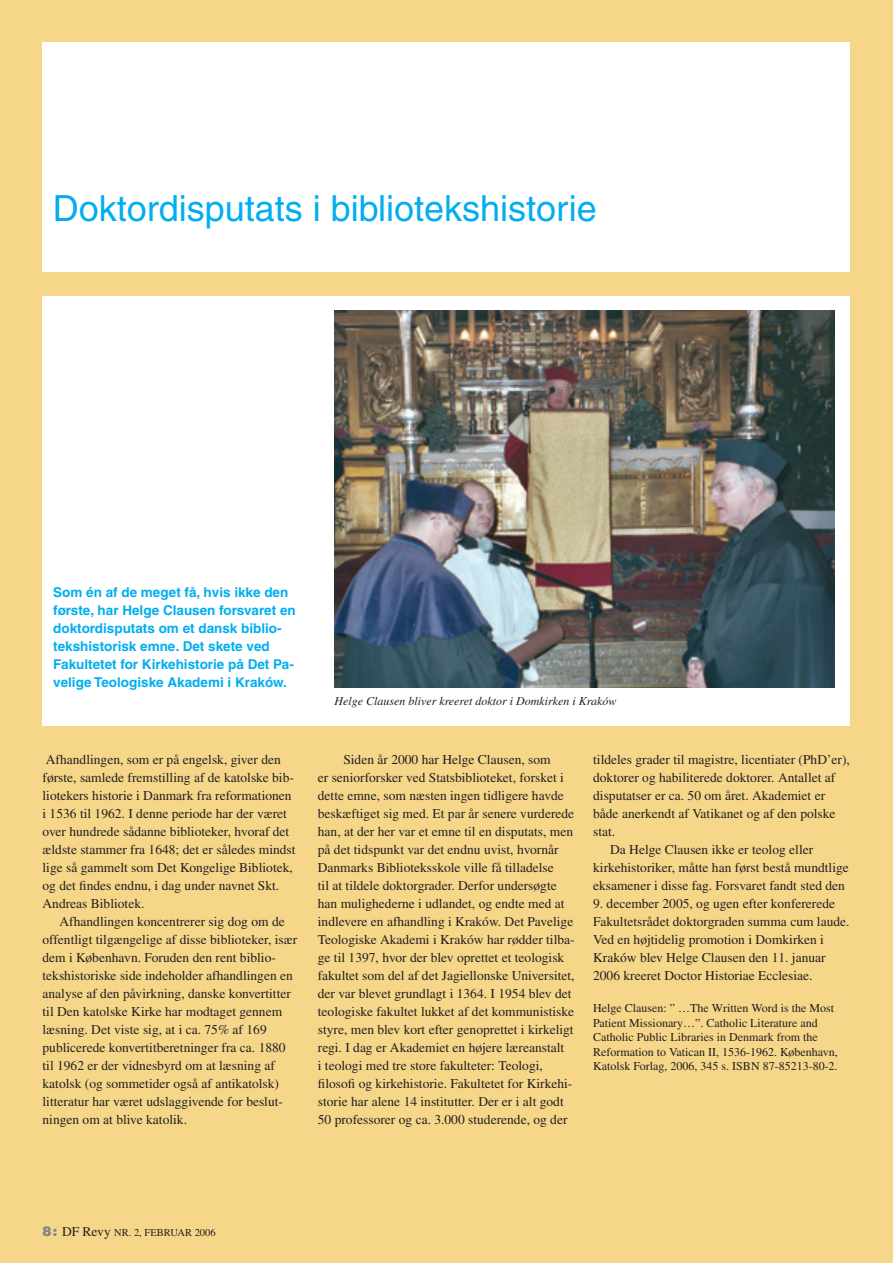
<style>
.page{position:relative;width:893px;height:1263px;background:#f6d789}
.page>*{position:absolute;margin:0;border:0;box-sizing:border-box;transform-origin:0 0}
.t1{font:36px "Helvetica";color:#00aeef}
.t2{font:13.5px/18px "Times";color:#231f20}
.t3{font:700 13.5px/18px "Helvetica";color:#00aeef}
.t4{font:12px/14.4px "Times";color:#231f20}
.t5{font:italic 12px "Times";color:#231f20}
.t6{font:10.5px "Times";color:#231f20}
.s1{font-family:"Helvetica";font-weight:900;font-size:13.5px;color:#808285}
.s2{font-size:13.5px}
</style>
<div class="page">
<div style="left:43px;top:43px;width:807px;height:229px;background:#fff"></div>
<div style="left:43px;top:296px;width:807px;height:430px;background:#fff"></div>
<img style="left:334px;top:310px;width:501px;height:377px">
<h1 class="t1" style="left:53px;top:195px;width:545px">Doktordisputats i bibliotekshistorie</h1>
<p class="t3" style="left:53px;top:585px;width:244px">Som én af de meget få, hvis ikke den første, har Helge Clausen forsvaret en doktordisputats om et dansk biblio&shy;tekshistorisk emne. Det skete ved Fakultetet for Kirkehistorie på Det Pa&shy;velige Teologiske Akademi i Kraków.</p>
<p class="t2" style="left:43px;top:752px;width:255px">Afhandlingen, som er på engelsk, giver den første, samlede fremstilling af de katolske bib&shy;liotekers historie i Danmark fra reformationen i 1536 til 1962. I denne periode har der været over hundrede sådanne biblioteker, hvoraf det ældste stammer fra 1648; det er således mindst lige så gammelt som Det Kongelige Bibliotek, og det findes endnu, i dag under navnet Skt.<br>Andreas Bibliotek.</p>
<p class="t2" style="left:43px;top:914px;width:256px;text-indent:17px">Afhandlingen koncentrerer sig dog om de offentligt tilgængelige af disse biblioteker, især dem i København. Foruden den rent biblio&shy;tekshistoriske side indeholder afhandlingen en analyse af den påvirkning, danske konvertitter til Den katolske Kirke har modtaget gennem læsning. Det viste sig, at i ca. 75% af 169 publicerede konvertitberetninger fra ca. 1880 til 1962 er der vidnesbyrd om at læsning af katolsk (og sommetider også af antikatolsk) litteratur har været udslaggivende for beslut&shy;ningen om at blive katolik.</p>
<p class="t5" style="left:334px;top:697px;width:283px">Helge Clausen bliver kreeret doktor i Domkirken i Kraków</p>
<p class="t2" style="left:318px;top:752px;width:258px;text-indent:26px">Siden år 2000 har Helge Clausen, som<br>er seniorforsker ved Statsbiblioteket, forsket i dette emne, som næsten ingen tidligere havde beskæftiget sig med. Et par år senere vurderede han, at der her var et emne til en disputats, men på det tidspunkt var det endnu uvist, hvornår Danmarks Biblioteksskole ville få tilladelse<br>til at tildele doktorgrader. Derfor undersøgte han mulighederne i udlandet, og endte med at indlevere en afhandling i Kraków. Det Pavelige Teologiske Akademi i Kraków har rødder tilba&shy;ge til 1397, hvor der blev oprettet et teologisk fakultet som del af det Jagiellonske Universitet, der var blevet grundlagt i 1364. I 1954 blev det teologiske fakultet lukket af det kommunistiske styre, men blev kort efter genoprettet i kirkeligt regi. I dag er Akademiet en højere læreanstalt<br>i teologi med tre store fakulteter: Teologi, filosofi og kirkehistorie. Fakultetet for Kirkehi&shy;storie har alene 14 institutter. Der er i alt godt 50 professorer og ca. 3.000 studerende, og der</p>
<p class="t2" style="left:593px;top:752px;width:258px">tildeles grader til magistre, licentiater (PhD’er),</p>
<p class="t2" style="left:593px;top:770px;width:244px">doktorer og habiliterede doktorer. Antallet af</p>
<p class="t2" style="left:593px;top:788px;width:234px">disputatser er ca. 50 om året. Akademiet er</p>
<p class="t2" style="left:593px;top:806px;width:244px">både anerkendt af Vatikanet og af den polske</p>
<p class="t2" style="left:593px;top:824px;width:24px">stat.</p>
<p class="t2" style="left:610px;top:842px;width:205px">Da Helge Clausen ikke er teolog eller</p>
<p class="t2" style="left:593px;top:860px;width:257px">kirkehistoriker, måtte han først bestå mundtlige</p>
<p class="t2" style="left:593px;top:878px;width:253px">eksamener i disse fag. Forsvaret fandt sted den</p>
<p class="t2" style="left:593px;top:896px;width:258px">9. december 2005, og ugen efter konfererede Fakultetsrådet doktorgraden summa cum laude.<br>Ved en højtidelig promotion i Domkirken i Kraków blev Helge Clausen den 11. januar 2006 kreeret Doctor Historiae Ecclesiae.</p>
<p class="t4" style="left:593px;top:1002px;width:246px">Helge Clausen: ” …The Written Word is the Most Patient Missionary…”. Catholic Literature and Catholic Public Libraries in Denmark from the Reformation to Vatican II, 1536-1962. København, Katolsk Forlag, 2006, 345 s. ISBN 87-85213-80-2.</p>
<p class="t6" style="left:43px;top:1229px;width:175px"><span class="s1">8 :</span> <span class="s2">DF Revy</span> NR. 2, FEBRUAR 2006</p>
</div>
